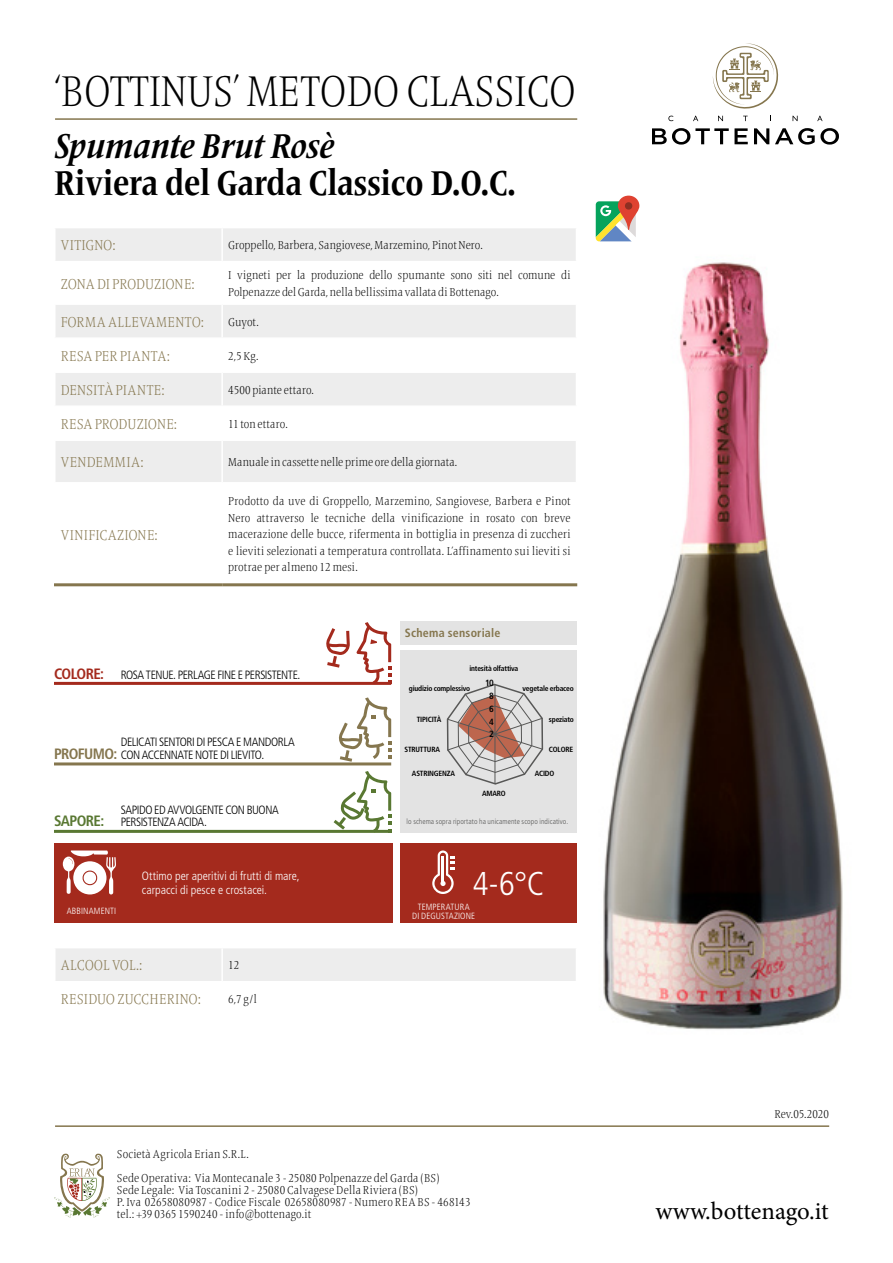
<style>
.page{position:relative;width:893px;height:1263px;background:#fff}
.page>*{position:absolute;margin:0;border:0;box-sizing:border-box;transform-origin:0 0}
.t1{font:300 condensed 45px "Frutiger Serif LTW01";letter-spacing:-.01em;color:#000}
.t2{font:700 condensed 36px "Frutiger Serif LTW01";letter-spacing:-.01em;color:#000}
.t3{font:italic 700 condensed 36px "Frutiger Serif LTW01";letter-spacing:-.01em;color:#000}
.t4{font:300 condensed 33px "Frutiger LT Std";color:#fff}
.t5{font:24.9px "Minion Pro";letter-spacing:-.005em;color:#000}
.t6{font:300 condensed 15px "Frutiger Serif LTW01";letter-spacing:.005em;color:#85764e}
.t7{font:300 condensed 15px "Frutiger Serif LTW01";letter-spacing:-.015em;color:#85764e}
.t8{font:300 condensed 15px "Frutiger Serif LTW01";letter-spacing:.03em;color:#85764e}
.t9{font:700 condensed 15px "Frutiger LT Std";letter-spacing:-.04em;color:#85764e}
.t10{font:700 condensed 15px "Frutiger LT Std";letter-spacing:-.04em;color:#a42a1d}
.t11{font:300 condensed 12px/16.5px "Frutiger Serif LTW01";letter-spacing:.01em;color:#000}
.t12{font:300 condensed 12px/12.8px "Frutiger LT Std";letter-spacing:-.035em;color:#000}
.t13{font:300 condensed 12px/14.4px "Frutiger LT Std";color:#fff}
.t14{font:700 condensed 12px "Frutiger LT Std";letter-spacing:.015em;color:#85764e}
.t15{font:300 condensed 9px/9px "Frutiger LT Std";letter-spacing:.015em;color:#fff;text-align:center}
.t16{font:700 condensed 9px/12.8px "Frutiger LT Std";color:#000;text-align:center}
.t17{font:700 condensed 7.5px "Frutiger LT Std";letter-spacing:-.025em;color:#000}
.t18{font:300 condensed 7.5px "Frutiger LT Std";letter-spacing:.01em;color:#575756}
.s1{font-weight:700;font-size:15px;color:#597832}
</style>
<div class="page">
<svg style="left:54px;top:1153px;width:56px;height:64px"></svg>
<svg style="left:713px;top:43px;width:66px;height:66px"></svg>
<svg style="left:652px;top:128px;width:96px;height:17px"></svg>
<svg style="left:754px;top:128px;width:15px;height:16px"></svg>
<svg style="left:775px;top:128px;width:64px;height:17px"></svg>
<svg style="left:668px;top:116px;width:5px;height:5px"></svg>
<svg style="left:693px;top:116px;width:5px;height:5px"></svg>
<svg style="left:718px;top:116px;width:5px;height:5px"></svg>
<svg style="left:793px;top:116px;width:5px;height:5px"></svg>
<svg style="left:817px;top:116px;width:6px;height:5px"></svg>
<hr style="left:55px;top:118px;width:522px;height:2px;background:#85764e">
<hr style="left:55px;top:1125px;width:774px;height:2px;background:#85764e">
<img style="left:577px;top:209px;width:266px;height:821px">
<div style="left:54px;top:843px;width:338px;height:80px;background:#a42a1d"></div>
<div style="left:400px;top:843px;width:176px;height:80px;background:#a42a1d"></div>
<div style="left:400px;top:650px;width:176px;height:183px;background:#e3e3e3"></div>
<div style="left:400px;top:621px;width:176px;height:24px;background:#e3e3e3"></div>
<div style="left:56px;top:948px;width:520px;height:33px;background:#ededed"></div>
<hr style="left:221px;top:948px;width:2px;height:33px;background:#fff">
<svg style="left:63px;top:850px;width:53px;height:44px"></svg>
<svg style="left:432px;top:850px;width:23px;height:44px"></svg>
<svg style="left:338px;top:697px;width:53px;height:65px"></svg>
<svg style="left:334px;top:771px;width:57px;height:59px"></svg>
<svg style="left:326px;top:628px;width:24px;height:40px"></svg>
<svg style="left:356px;top:622px;width:35px;height:60px"></svg>
<hr style="left:54px;top:682px;width:337px;height:3px;background:#a42a1d">
<hr style="left:54px;top:762px;width:337px;height:3px;background:#85764e">
<hr style="left:54px;top:830px;width:337px;height:3px;background:#597832">
<svg style="left:446px;top:683px;width:98px;height:102px"></svg>
<hr style="left:495px;top:685px;width:1px;height:99px;background:#575756">
<svg style="left:596px;top:196px;width:43px;height:45px"></svg>
<svg style="left:56px;top:228px;width:520px;height:254px;fill:#ededed"></svg>
<hr style="left:221px;top:228px;width:2px;height:33px;background:#fff">
<hr style="left:54px;top:261px;width:168px;height:1px;background:#fff">
<hr style="left:222px;top:261px;width:355px;height:1px;background:#fff">
<hr style="left:221px;top:262px;width:2px;height:41px;background:#fff">
<hr style="left:54px;top:303px;width:168px;height:2px;background:#fff">
<hr style="left:222px;top:303px;width:355px;height:2px;background:#fff">
<hr style="left:221px;top:305px;width:2px;height:32px;background:#fff">
<hr style="left:54px;top:337px;width:168px;height:2px;background:#fff">
<hr style="left:222px;top:337px;width:355px;height:2px;background:#fff">
<hr style="left:221px;top:339px;width:2px;height:32px;background:#fff">
<hr style="left:54px;top:371px;width:168px;height:2px;background:#fff">
<hr style="left:222px;top:371px;width:355px;height:2px;background:#fff">
<hr style="left:221px;top:373px;width:2px;height:32px;background:#fff">
<hr style="left:54px;top:405px;width:168px;height:2px;background:#fff">
<hr style="left:222px;top:405px;width:355px;height:2px;background:#fff">
<hr style="left:221px;top:407px;width:2px;height:32px;background:#fff">
<hr style="left:54px;top:439px;width:168px;height:2px;background:#fff">
<hr style="left:222px;top:439px;width:355px;height:2px;background:#fff">
<hr style="left:221px;top:441px;width:2px;height:41px;background:#fff">
<hr style="left:54px;top:583px;width:168px;height:3px;background:#85764e">
<hr style="left:222px;top:583px;width:355px;height:3px;background:#85764e">
<h1 class="t1" style="left:54px;top:65px;width:524px">‘BOTTINUS’ METODO CLASSICO</h1>
<h2 class="t3" style="left:54px;top:125px;width:281px">Spumante Brut Rosè</h2>
<h2 class="t2" style="left:54px;top:163px;width:463px">Riviera del Garda Classico D.O.C.</h2>
<p class="t6" style="left:61px;top:237px;width:56px">VITIGNO:</p>
<p class="t11" style="left:228px;top:237px;width:256px">Groppello, Barbera, Sangiovese, Marzemino, Pinot Nero.</p>
<p class="t7" style="left:61px;top:275px;width:135px">ZONA DI PRODUZIONE:</p>
<p class="t11" style="left:228px;top:267px;width:344px">I vigneti per la produzione dello spumante sono siti nel comune di<br>Polpenazze del Garda, nella bellissima vallata di Bottenago.</p>
<p class="t6" style="left:61px;top:313px;width:145px">FORMA ALLEVAMENTO:</p>
<p class="t11" style="left:228px;top:314px;width:32px">Guyot.</p>
<p class="t6" style="left:61px;top:347px;width:111px">RESA PER PIANTA:</p>
<p class="t11" style="left:228px;top:348px;width:32px">2,5 Kg.</p>
<p class="t6" style="left:61px;top:381px;width:105px">DENSITÀ PIANTE:</p>
<p class="t11" style="left:228px;top:382px;width:87px">4500 piante ettaro.</p>
<p class="t7" style="left:61px;top:415px;width:118px">RESA PRODUZIONE:</p>
<p class="t11" style="left:228px;top:416px;width:61px">11 ton ettaro.</p>
<p class="t8" style="left:61px;top:454px;width:84px">VENDEMMIA:</p>
<p class="t11" style="left:228px;top:454px;width:231px">Manuale in cassette nelle prime ore della giornata.</p>
<p class="t6" style="left:61px;top:526px;width:98px">VINIFICAZIONE:</p>
<p class="t11" style="left:228px;top:493px;width:344px;text-align:justify">Prodotto da uve di Groppello, Marzemino, Sangiovese, Barbera e Pinot Nero attraverso le tecniche della vinificazione in rosato con breve macerazione delle bucce, rifermenta in bottiglia in presenza di zuccheri e lieviti selezionati a temperatura controllata. L’affinamento sui lieviti si protrae per almeno 12 mesi.</p>
<p class="t14" style="left:405px;top:625px;width:97px">Schema sensoriale</p>
<p class="t10" style="left:54px;top:665px;width:52px">COLORE:</p>
<p class="t12" style="left:121px;top:668px;width:181px">ROSA TENUE. PERLAGE FINE E PERSISTENTE.</p>
<p class="t12" style="left:121px;top:736px;width:175px">DELICATI SENTORI DI PESCA E MANDORLA<br>CON ACCENNATE NOTE DI LIEVITO.</p>
<p class="t9" style="left:54px;top:745px;width:65px">PROFUMO:</p>
<p class="t12" style="left:54px;top:803px;width:226px;text-indent:67px">SAPIDO ED AVVOLGENTE CON BUONA<br><span class="s1">SAPORE:</span> PERSISTENZA ACIDA.</p>
<p class="t15" style="left:67px;top:906px;width:51px">ABBINAMENTI</p>
<p class="t13" style="left:142px;top:868px;width:159px">Ottimo per aperitivi di frutti di mare, carpacci di pesce e crostacei.</p>
<p class="t6" style="left:61px;top:957px;width:83px">ALCOOL VOL.:</p>
<p class="t11" style="left:228px;top:957px;width:13px">12</p>
<p class="t6" style="left:61px;top:991px;width:142px">RESIDUO ZUCCHERINO:</p>
<p class="t11" style="left:228px;top:991px;width:30px">6,7 g/l</p>
<p class="t17" style="left:469px;top:664px;width:50px">intesità olfattiva</p>
<p class="t16" style="left:485px;top:677px;width:10px">10<br>8<br>6<br>4<br>2</p>
<p class="t17" style="left:409px;top:684px;width:63px">giudizio complessivo</p>
<p class="t17" style="left:523px;top:684px;width:53px">vegetale erbaceo</p>
<p class="t17" style="left:417px;top:715px;width:26px">TIPICITÀ</p>
<p class="t17" style="left:549px;top:715px;width:26px">speziato</p>
<p class="t17" style="left:404px;top:745px;width:37px">STRUTTURA</p>
<p class="t17" style="left:549px;top:745px;width:26px">COLORE</p>
<p class="t17" style="left:412px;top:769px;width:45px">ASTRINGENZA</p>
<p class="t17" style="left:535px;top:769px;width:21px">ACIDO</p>
<p class="t17" style="left:482px;top:789px;width:25px">AMARO</p>
<p class="t18" style="left:407px;top:817px;width:163px">lo schema sopra riportato ha unicamente scopo indicativo.</p>
<h3 class="t4" style="left:473px;top:865px;width:73px">4-6°C</h3>
<p class="t15" style="left:412px;top:902px;width:65px">TEMPERATURA<br>DI DEGUSTAZIONE</p>
<p class="t11" style="left:117px;top:1142px;width:324px;line-height:24px">Società Agricola Erian S.R.L.<br>Sede Operativa: Via Montecanale 3 - 25080 Polpenazze del Garda (BS)</p>
<p class="t11" style="left:117px;top:1184px;width:355px;line-height:12px">Sede Legale: Via Toscanini 2 - 25080 Calvagese Della Riviera (BS)<br>P. Iva 02658080987 - Codice Fiscale 02658080987 - Numero REA BS - 468143 tel.: +39 0365 1590240 - info@bottenago.it</p>
<p class="t11" style="left:774px;top:1106px;width:56px">Rev.05.2020</p>
<h3 class="t5" style="left:655px;top:1195px;width:175px">www.bottenago.it</h3>
</div>
